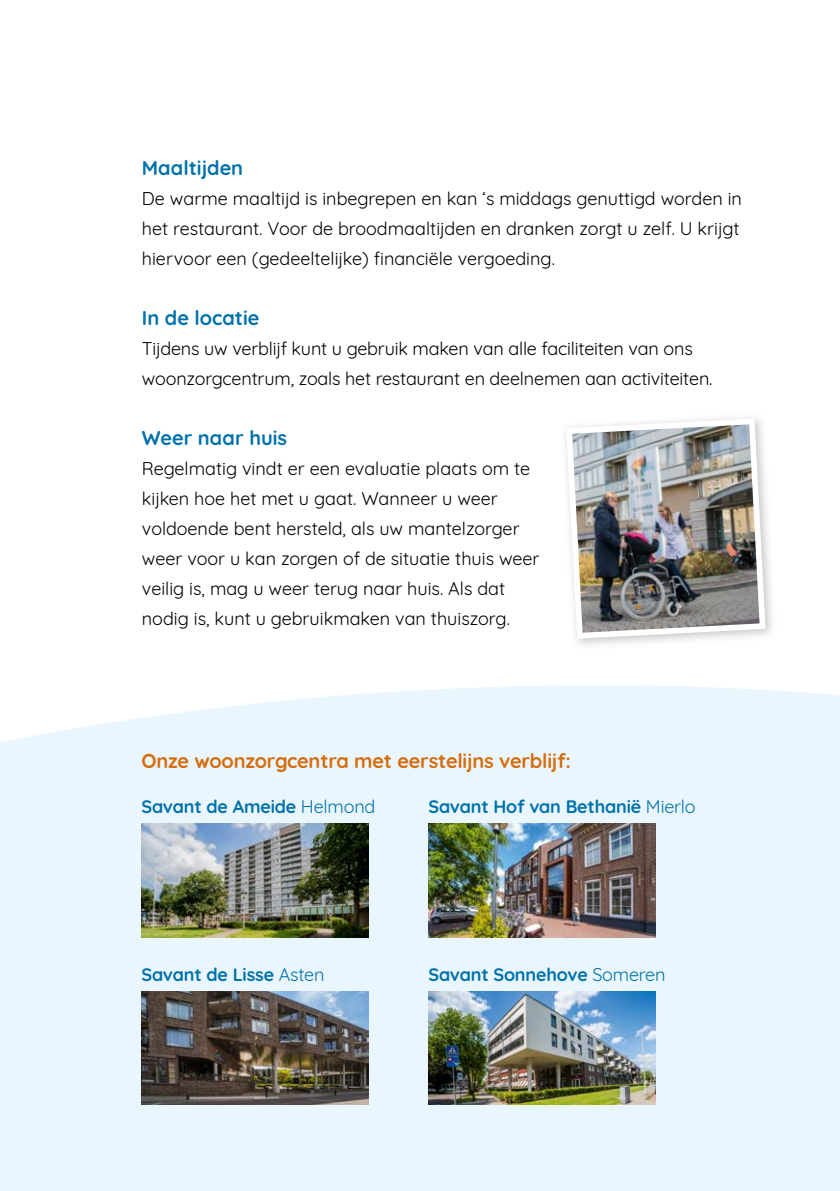
<style>
.page{position:relative;width:840px;height:1191px;background:#fff}
.page>*{position:absolute;margin:0;border:0;box-sizing:border-box;transform-origin:0 0}
.t1{font:700 20px "Quicksand";letter-spacing:-.01em;color:#d56d0e}
.t2{font:700 20px "Quicksand";color:#0072aa}
.t3{font:18px/30px "Quicksand";color:#000}
.t4{font:700 18px "Quicksand";letter-spacing:-.01em;color:#0072aa}
.s1{font-weight:400}
</style>
<div class="page">
<div style="left:0;top:685px;width:839px;height:506px;background:#eaf6fe"></div>
<img style="left:566px;top:418px;width:199px;height:220px">
<img style="left:141px;top:824px;width:227px;height:113px">
<img style="left:141px;top:991px;width:227px;height:113px">
<img style="left:428px;top:824px;width:227px;height:113px">
<img style="left:428px;top:991px;width:227px;height:113px">
<p class="t2" style="left:142px;top:151px;width:103px">Maaltijden</p>
<p class="t3" style="left:142px;top:182px;width:601px">De warme maaltijd is inbegrepen en kan ‘s middags genuttigd worden in het restaurant. Voor de broodmaaltijden en dranken zorgt u zelf. U krijgt hiervoor een (gedeeltelijke) financiële vergoeding.</p>
<p class="t2" style="left:142px;top:301px;width:119px">In de locatie</p>
<p class="t3" style="left:142px;top:332px;width:571px">Tijdens uw verblijf kunt u gebruik maken van alle faciliteiten van ons woonzorgcentrum, zoals het restaurant en deelnemen aan activiteiten.</p>
<p class="t2" style="left:142px;top:421px;width:147px">Weer naar huis</p>
<p class="t3" style="left:142px;top:452px;width:399px">Regelmatig vindt er een evaluatie plaats om te kijken hoe het met u gaat. Wanneer u weer voldoende bent hersteld, als uw mantelzorger weer voor u kan zorgen of de situatie thuis weer veilig is, mag u weer terug naar huis. Als dat nodig is, kunt u gebruikmaken van thuiszorg.</p>
<p class="t1" style="left:141px;top:744px;width:430px">Onze woonzorgcentra met eerstelijns verblijf:</p>
<p class="t4" style="left:141px;top:791px;width:235px">Savant de Ameide <span class="s1">Helmond</span></p>
<p class="t4" style="left:428px;top:791px;width:268px">Savant Hof van Bethanië <span class="s1">Mierlo</span></p>
<p class="t4" style="left:141px;top:959px;width:184px">Savant de Lisse <span class="s1">Asten</span></p>
<p class="t4" style="left:428px;top:959px;width:238px">Savant Sonnehove <span class="s1">Someren</span></p>
</div>
